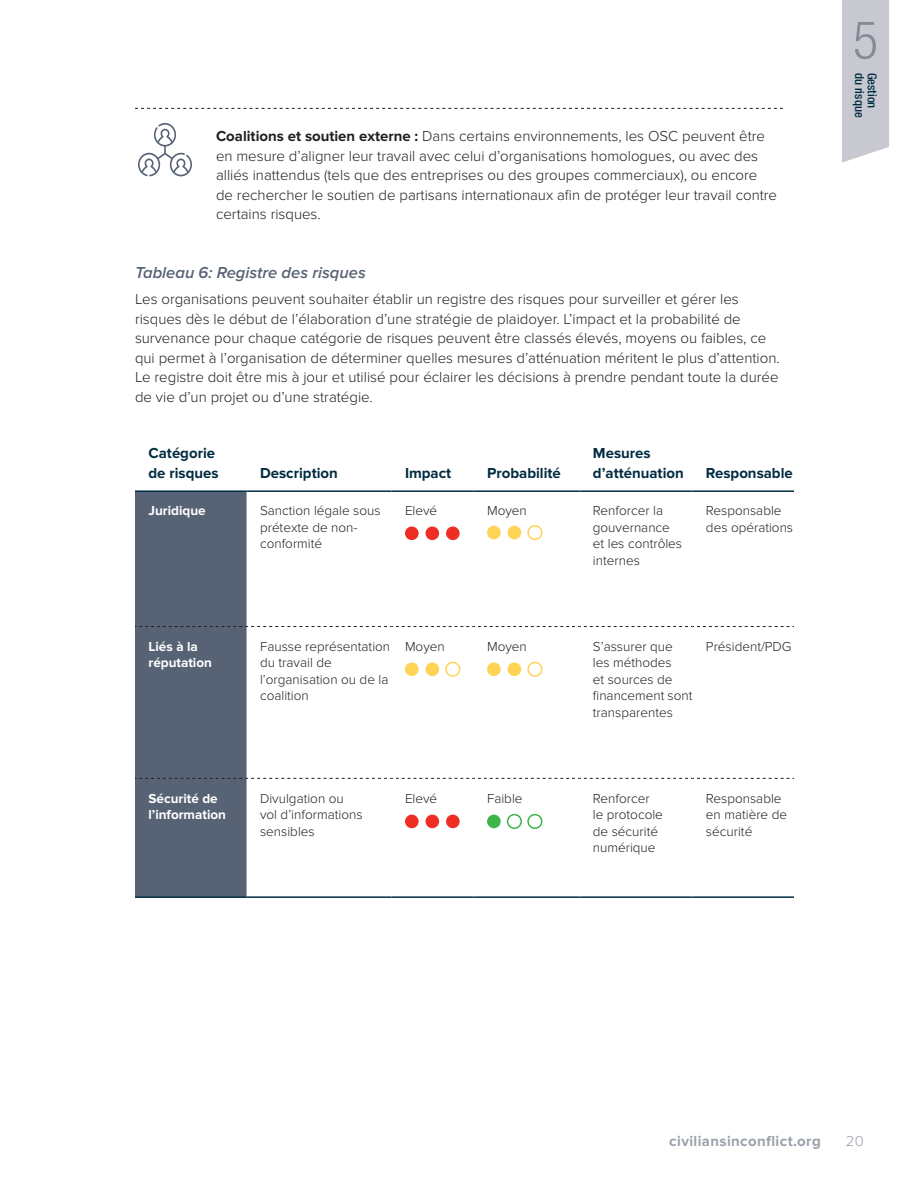
<style>
.page{position:relative;width:918px;height:1188px;background:#fff}
.page>*{position:absolute;margin:0;border:0;box-sizing:border-box;transform-origin:0 0}
.t1{font:300 condensed 52.5px "Helvetica Neue LT Com";color:#838a98}
.t2{font:italic 600 16.5px "Proxima Nova";color:#576374}
.Body{font:300 15px/19.5px "Proxima Nova";color:#231f20}
.Chart_H1{font:700 15px/19.5px "Proxima Nova";color:#002c41}
.t3{font:700 15px "Proxima Nova";letter-spacing:.025em;color:#9ba1ac}
.t4{font:300 15px "Proxima Nova";color:#9ba1ac}
.ChartText{font:300 13.5px/16.5px "Proxima Nova";color:#231f20}
.Chart_H2{font:700 13.5px/16.5px "Proxima Nova";color:#fff}
.t5{font:500 condensed 12.45px "Helvetica Neue LT Com";color:#002c41}
.s1{font-weight:700}
</style>
<div class="page">
<div style="left:135px;top:492px;width:112px;height:404px;background:#576374"></div>
<svg style="left:135px;top:626px;width:659px;height:1px"></svg>
<svg style="left:135px;top:778px;width:659px;height:1px"></svg>
<hr style="left:135px;top:490px;width:112px;height:2px;background:#002c41">
<hr style="left:247px;top:490px;width:145px;height:2px;background:#002c41">
<hr style="left:392px;top:490px;width:82px;height:2px;background:#002c41">
<hr style="left:474px;top:490px;width:105px;height:2px;background:#002c41">
<hr style="left:579px;top:490px;width:113px;height:2px;background:#002c41">
<hr style="left:692px;top:490px;width:102px;height:2px;background:#002c41">
<hr style="left:135px;top:896px;width:112px;height:2px;background:#002c41">
<hr style="left:247px;top:896px;width:145px;height:2px;background:#002c41">
<hr style="left:392px;top:896px;width:82px;height:2px;background:#002c41">
<hr style="left:474px;top:896px;width:105px;height:2px;background:#002c41">
<hr style="left:579px;top:896px;width:113px;height:2px;background:#002c41">
<hr style="left:692px;top:896px;width:102px;height:2px;background:#002c41">
<div style="left:405px;top:527px;width:14px;height:13px;background:#ee2e25;border-radius:50%"></div>
<div style="left:405px;top:815px;width:14px;height:13px;background:#ee2e25;border-radius:50%"></div>
<div style="left:405px;top:662px;width:14px;height:14px;background:#fed356;border-radius:50%"></div>
<div style="left:487px;top:662px;width:14px;height:14px;background:#fed356;border-radius:50%"></div>
<div style="left:487px;top:526px;width:14px;height:13px;background:#fed356;border-radius:50%"></div>
<div style="left:487px;top:815px;width:14px;height:13px;background:#3db54a;border-radius:50%"></div>
<div style="left:426px;top:527px;width:13px;height:13px;background:#ee2e25;border-radius:50%"></div>
<div style="left:426px;top:815px;width:13px;height:13px;background:#ee2e25;border-radius:50%"></div>
<div style="left:426px;top:662px;width:13px;height:14px;background:#fed356;border-radius:50%"></div>
<div style="left:508px;top:662px;width:13px;height:14px;background:#fed356;border-radius:50%"></div>
<div style="left:508px;top:526px;width:13px;height:13px;background:#fed356;border-radius:50%"></div>
<div style="left:507px;top:814px;width:15px;height:15px;border:2px solid #3db54a;border-radius:50%"></div>
<div style="left:446px;top:527px;width:14px;height:13px;background:#ee2e25;border-radius:50%"></div>
<div style="left:446px;top:815px;width:14px;height:13px;background:#ee2e25;border-radius:50%"></div>
<div style="left:445px;top:662px;width:15px;height:15px;border:2px solid #fed356;border-radius:50%"></div>
<div style="left:527px;top:662px;width:15px;height:15px;border:2px solid #fed356;border-radius:50%"></div>
<div style="left:527px;top:525px;width:15px;height:15px;border:2px solid #fed356;border-radius:50%"></div>
<div style="left:527px;top:814px;width:15px;height:15px;border:2px solid #3db54a;border-radius:50%"></div>
<div style="left:842px;top:0;width:47px;height:163px;background:#c8c9d0"></div>
<svg style="left:138px;top:123px;width:54px;height:53px"></svg>
<svg style="left:135px;top:108px;width:648px;height:1px"></svg>
<p class="t1" style="left:853px;top:10px;width:27px">5</p>
<h3 class="Body" style="left:216px;top:127px;width:563px"><span class="s1">Coalitions et soutien externe :</span> Dans certains environnements, les OSC peuvent être en mesure d’aligner leur travail avec celui d’organisations homologues, ou avec des alliés inattendus (tels que des entreprises ou des groupes commerciaux), ou encore de rechercher le soutien de partisans internationaux afin de protéger leur travail contre certains risques.</h3>
<h3 class="t2" style="left:135px;top:263px;width:232px">Tableau 6: Registre des risques</h3>
<p class="Body" style="left:135px;top:290px;width:646px">Les organisations peuvent souhaiter établir un registre des risques pour surveiller et gérer les risques dès le début de l’élaboration d’une stratégie de plaidoyer. L’impact et la probabilité de survenance pour chaque catégorie de risques peuvent être classés élevés, moyens ou faibles, ce qui permet à l’organisation de déterminer quelles mesures d’atténuation méritent le plus d’attention.<br>Le registre doit être mis à jour et utilisé pour éclairer les décisions à prendre pendant toute la durée de vie d’un projet ou d’une stratégie.</p>
<p class="Chart_H1" style="left:148px;top:444px;width:72px">Catégorie de risques</p>
<p class="Chart_H1" style="left:260px;top:463px;width:79px">Description</p>
<p class="Chart_H1" style="left:405px;top:463px;width:48px">Impact</p>
<p class="Chart_H1" style="left:487px;top:463px;width:75px">Probabilité</p>
<p class="Chart_H1" style="left:593px;top:444px;width:92px">Mesures d’atténuation</p>
<p class="Chart_H1" style="left:706px;top:463px;width:88px">Responsable</p>
<p class="Chart_H2" style="left:148px;top:503px;width:59px">Juridique</p>
<p class="ChartText" style="left:260px;top:503px;width:122px">Sanction légale sous prétexte de non&shy;conformité</p>
<p class="ChartText" style="left:405px;top:503px;width:34px">Elevé</p>
<p class="ChartText" style="left:487px;top:503px;width:41px">Moyen</p>
<p class="ChartText" style="left:593px;top:503px;width:91px">Renforcer la gouvernance et les contrôles internes</p>
<p class="ChartText" style="left:706px;top:503px;width:89px">Responsable des opérations</p>
<p class="Chart_H2" style="left:148px;top:638px;width:65px">Liés à la réputation</p>
<p class="ChartText" style="left:260px;top:638px;width:132px">Fausse représentation du travail de l’organisation ou de la coalition</p>
<p class="ChartText" style="left:405px;top:638px;width:41px">Moyen</p>
<p class="ChartText" style="left:487px;top:638px;width:41px">Moyen</p>
<p class="ChartText" style="left:593px;top:638px;width:101px">S’assurer que les méthodes<br>et sources de financement sont transparentes</p>
<p class="ChartText" style="left:706px;top:638px;width:87px">Président/PDG</p>
<p class="Chart_H2" style="left:148px;top:790px;width:79px">Sécurité de l’information</p>
<p class="ChartText" style="left:260px;top:790px;width:104px">Divulgation ou vol d’informations sensibles</p>
<p class="ChartText" style="left:405px;top:790px;width:34px">Elevé</p>
<p class="ChartText" style="left:487px;top:790px;width:37px">Faible</p>
<p class="ChartText" style="left:593px;top:790px;width:72px">Renforcer le protocole de sécurité numérique</p>
<p class="ChartText" style="left:706px;top:790px;width:83px">Responsable en matière de sécurité</p>
<p class="t5" style="left:867px;top:73px;width:46px;rotate:90deg">du risque</p>
<p class="t5" style="left:880px;top:73px;width:37px;rotate:90deg">Gestion</p>
<p class="t3" style="left:669px;top:1132px;width:153px">civiliansinconflict.org</p>
<p class="t4" style="left:846px;top:1132px;width:20px">20</p>
</div>
